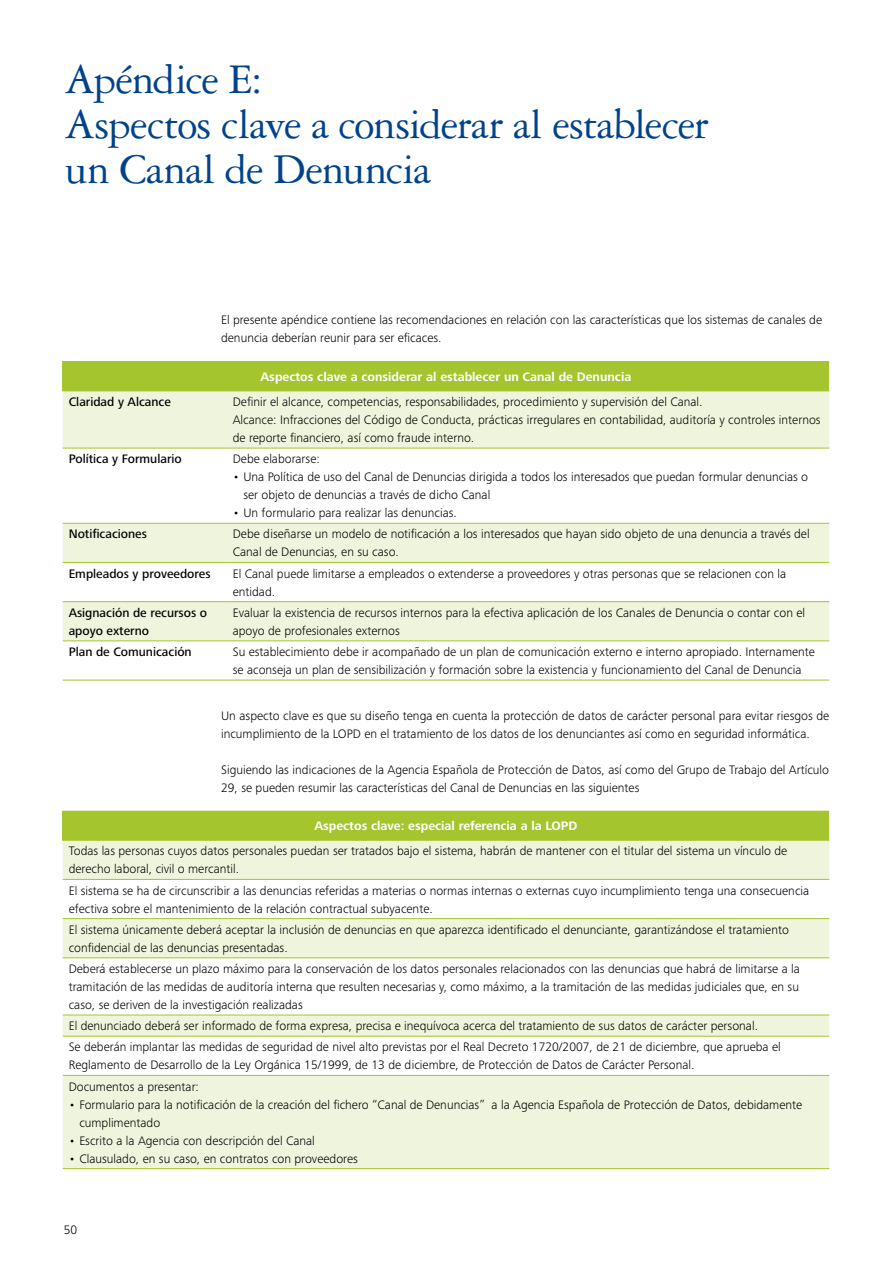
<style>
.page{position:relative;width:893px;height:1263px;background:#fff}
.page>*{position:absolute;margin:0;border:0;box-sizing:border-box;transform-origin:0 0}
.t1{font:45px/45px "Garamond 3 LT Std";letter-spacing:-.025em;color:#00438b}
.t2{font:300 12.75px/18px "Frutiger Next Pro";color:#000}
.t3{font:500 12.75px/18px "Frutiger Next Pro";color:#000}
.t4{font:700 12.75px "Frutiger Next Pro";color:#fff}
</style>
<div class="page">
<div style="left:63px;top:362px;width:766px;height:29px;background:#a4c52d"></div>
<svg style="left:63px;top:391px;width:766px;height:249px;fill:#eff4dc"></svg>
<hr style="left:63px;top:361px;width:164px;height:1px;background:#a4c52d">
<hr style="left:227px;top:361px;width:602px;height:1px;background:#a4c52d">
<hr style="left:63px;top:448px;width:164px;height:1px;background:#a4c52d">
<hr style="left:227px;top:448px;width:602px;height:1px;background:#a4c52d">
<hr style="left:63px;top:523px;width:164px;height:1px;background:#a4c52d">
<hr style="left:227px;top:523px;width:602px;height:1px;background:#a4c52d">
<hr style="left:63px;top:562px;width:164px;height:1px;background:#a4c52d">
<hr style="left:227px;top:562px;width:602px;height:1px;background:#a4c52d">
<hr style="left:63px;top:601px;width:164px;height:1px;background:#a4c52d">
<hr style="left:227px;top:601px;width:602px;height:1px;background:#a4c52d">
<hr style="left:63px;top:640px;width:164px;height:1px;background:#a4c52d">
<hr style="left:227px;top:640px;width:602px;height:1px;background:#a4c52d">
<hr style="left:63px;top:680px;width:164px;height:1px;background:#a4c52d">
<hr style="left:227px;top:680px;width:602px;height:1px;background:#a4c52d">
<div style="left:63px;top:811px;width:766px;height:29px;background:#a4c52d"></div>
<svg style="left:63px;top:841px;width:766px;height:327px;fill:#eff4dc"></svg>
<hr style="left:63px;top:840px;width:766px;height:1px;background:#a4c52d">
<hr style="left:63px;top:879px;width:766px;height:1px;background:#a4c52d">
<hr style="left:63px;top:918px;width:766px;height:1px;background:#a4c52d">
<hr style="left:63px;top:957px;width:766px;height:1px;background:#a4c52d">
<hr style="left:63px;top:1015px;width:766px;height:1px;background:#a4c52d">
<hr style="left:63px;top:1036px;width:766px;height:1px;background:#a4c52d">
<hr style="left:63px;top:1075px;width:766px;height:1px;background:#a4c52d">
<hr style="left:63px;top:1168px;width:766px;height:1px;background:#a4c52d">
<h1 class="t1" style="left:65px;top:57px;width:645px">Apéndice E:<br>Aspectos clave a considerar al establecer un Canal de Denuncia</h1>
<p class="t2" style="left:221px;top:311px;width:602px">El presente apéndice contiene las recomendaciones en relación con las características que los sistemas de canales de denuncia deberían reunir para ser eficaces.</p>
<p class="t4" style="left:261px;top:369px;width:372px">Aspectos clave a considerar al establecer un Canal de Denuncia</p>
<p class="t3" style="left:69px;top:393px;width:104px">Claridad y Alcance</p>
<p class="t2" style="left:233px;top:393px;width:589px">Definir el alcance, competencias, responsabilidades, procedimiento y supervisión del Canal.<br>Alcance: Infracciones del Código de Conducta, prácticas irregulares en contabilidad, auditoría y controles internos de reporte financiero, así como fraude interno.</p>
<p class="t3" style="left:69px;top:450px;width:115px">Política y Formulario</p>
<p class="t2" style="left:233px;top:450px;width:89px">Debe elaborarse:</p>
<p class="t2" style="left:243px;top:468px;width:566px;text-indent:-11px">• Una Política de uso del Canal de Denuncias dirigida a todos los interesados que puedan formular denuncias o ser objeto de denuncias a través de dicho Canal</p>
<p class="t2" style="left:233px;top:504px;width:226px">• Un formulario para realizar las denuncias.</p>
<p class="t3" style="left:69px;top:525px;width:80px">Notificaciones</p>
<p class="t2" style="left:233px;top:525px;width:578px">Debe diseñarse un modelo de notificación a los interesados que hayan sido objeto de una denuncia a través del<br>Canal de Denuncias, en su caso.</p>
<p class="t3" style="left:69px;top:564px;width:143px">Empleados y proveedores</p>
<p class="t2" style="left:233px;top:564px;width:555px">El Canal puede limitarse a empleados o extenderse a proveedores y otras personas que se relacionen con la entidad.</p>
<p class="t3" style="left:69px;top:604px;width:140px">Asignación de recursos o apoyo externo</p>
<p class="t2" style="left:233px;top:604px;width:574px">Evaluar la existencia de recursos internos para la efectiva aplicación de los Canales de Denuncia o contar con el apoyo de profesionales externos</p>
<p class="t3" style="left:69px;top:643px;width:125px">Plan de Comunicación</p>
<p class="t2" style="left:233px;top:643px;width:584px">Su establecimiento debe ir acompañado de un plan de comunicación externo e interno apropiado. Internamente se aconseja un plan de sensibilización y formación sobre la existencia y funcionamiento del Canal de Denuncia</p>
<p class="t2" style="left:221px;top:707px;width:610px">Un aspecto clave es que su diseño tenga en cuenta la protección de datos de carácter personal para evitar riesgos de incumplimiento de la LOPD en el tratamiento de los datos de los denunciantes así como en seguridad informática.</p>
<p class="t2" style="left:221px;top:761px;width:609px">Siguiendo las indicaciones de la Agencia Española de Protección de Datos, así como del Grupo de Trabajo del Artículo<br>29, se pueden resumir las características del Canal de Denuncias en las siguientes</p>
<p class="t4" style="left:314px;top:819px;width:265px">Aspectos clave: especial referencia a la LOPD</p>
<p class="t2" style="left:69px;top:842px;width:720px">Todas las personas cuyos datos personales puedan ser tratados bajo el sistema, habrán de mantener con el titular del sistema un vínculo de derecho laboral, civil o mercantil.</p>
<p class="t2" style="left:69px;top:881px;width:742px">El sistema se ha de circunscribir a las denuncias referidas a materias o normas internas o externas cuyo incumplimiento tenga una consecuencia efectiva sobre el mantenimiento de la relación contractual subyacente.</p>
<p class="t2" style="left:69px;top:920px;width:722px">El sistema únicamente deberá aceptar la inclusión de denuncias en que aparezca identificado el denunciante, garantizándose el tratamiento confidencial de las denuncias presentadas.</p>
<p class="t2" style="left:69px;top:960px;width:733px;text-align:justify">Deberá establecerse un plazo máximo para la conservación de los datos personales relacionados con las denuncias que habrá de limitarse a la tramitación de las medidas de auditoría interna que resulten necesarias y, como máximo, a la tramitación de las medidas judiciales que, en su caso, se deriven de la investigación realizadas</p>
<p class="t2" style="left:69px;top:1015px;width:714px;line-height:21.1px">El denunciado deberá ser informado de forma expresa, precisa e inequívoca acerca del tratamiento de sus datos de carácter personal.<br>Se deberán implantar las medidas de seguridad de nivel alto previstas por el Real Decreto 1720/2007, de 21 de diciembre, que aprueba el</p>
<p class="t2" style="left:69px;top:1054px;width:627px;line-height:21.1px">Reglamento de Desarrollo de la Ley Orgánica 15/1999, de 13 de diciembre, de Protección de Datos de Carácter Personal.<br>Documentos a presentar:</p>
<p class="t2" style="left:79px;top:1095px;width:724px;text-indent:-11px">• Formulario para la notificación de la creación del fichero “Canal de Denuncias” a la Agencia Española de Protección de Datos, debidamente cumplimentado</p>
<p class="t2" style="left:69px;top:1131px;width:248px">• Escrito a la Agencia con descripción del Canal</p>
<p class="t2" style="left:69px;top:1149px;width:291px">• Clausulado, en su caso, en contratos con proveedores</p>
<p class="t2" style="left:64px;top:1220px;width:15px">50</p>
</div>
